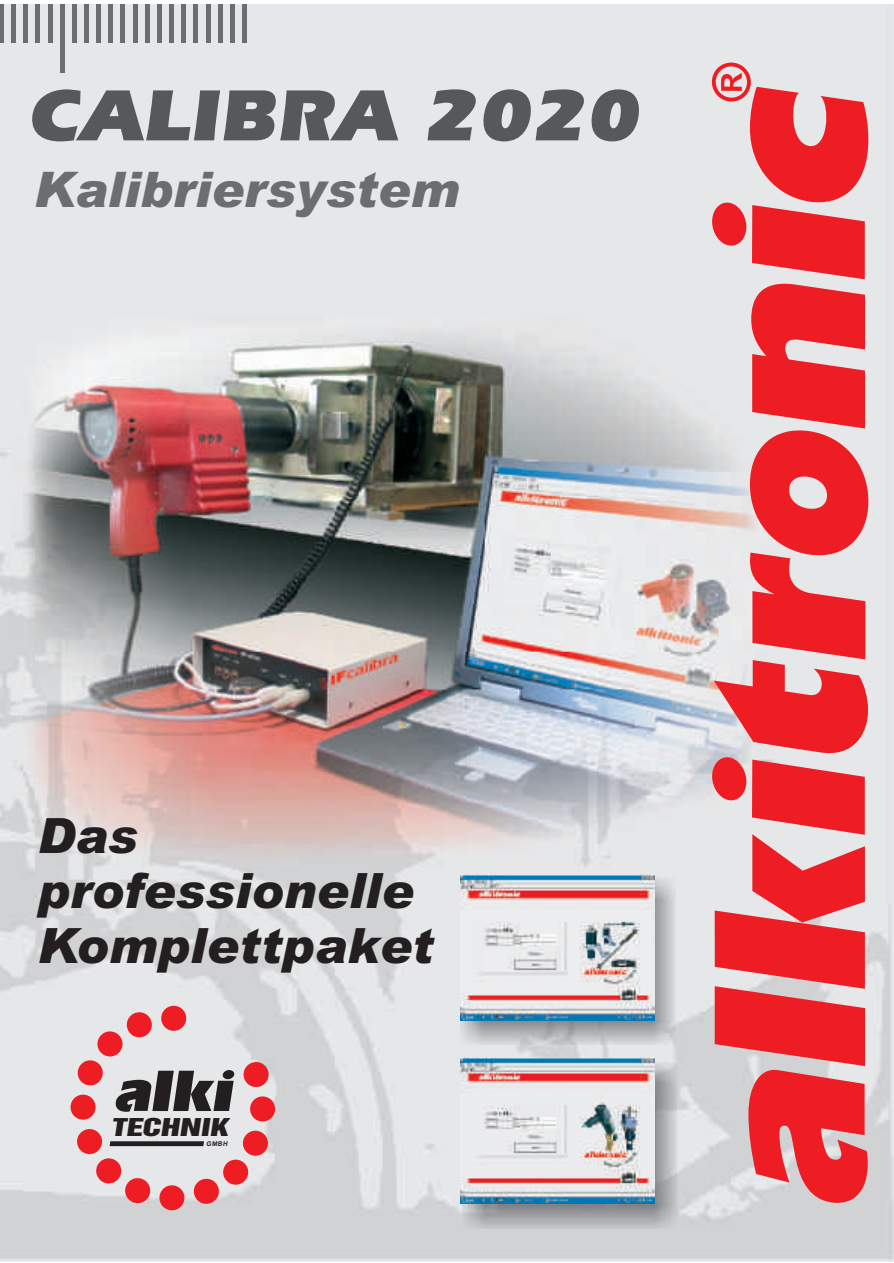
<style>
.page{position:relative;width:894px;height:1263px;background:#fff}
.page>*{position:absolute;margin:0;border:0;box-sizing:border-box;transform-origin:0 0}
.t1{font:900 74.85px "Erie";color:#57585a}
.t2{font:italic 900 49.2px "Arial";color:#6c6d70}
.t3{font:italic 900 48.75px/54.9px "Arial";color:#231f20}
.t4{font:italic 22.5px "Switzerland Inserat";color:#231f20;scale:1.53 1}
.t5{font:italic 700 6.6px "Arial";color:#231f20}
</style>
<div class="page">
<img style="left:0;top:4px;width:894px;height:1258px">
<hr style="left:0;top:4px;width:4px;height:39px;background:#6c6d70">
<div style="left:11px;top:4px;width:5px;height:39px;background:#6c6d70"></div>
<div style="left:23px;top:4px;width:5px;height:39px;background:#6c6d70"></div>
<div style="left:35px;top:4px;width:5px;height:39px;background:#6c6d70"></div>
<hr style="left:48px;top:4px;width:4px;height:39px;background:#6c6d70">
<div style="left:60px;top:4px;width:5px;height:68px;background:#6c6d70"></div>
<div style="left:72px;top:4px;width:5px;height:39px;background:#6c6d70"></div>
<div style="left:84px;top:4px;width:5px;height:39px;background:#6c6d70"></div>
<div style="left:96px;top:4px;width:5px;height:39px;background:#6c6d70"></div>
<div style="left:108px;top:4px;width:5px;height:39px;background:#6c6d70"></div>
<hr style="left:121px;top:4px;width:4px;height:39px;background:#6c6d70">
<div style="left:133px;top:4px;width:5px;height:39px;background:#6c6d70"></div>
<div style="left:145px;top:4px;width:5px;height:39px;background:#6c6d70"></div>
<div style="left:157px;top:4px;width:5px;height:39px;background:#6c6d70"></div>
<div style="left:169px;top:4px;width:5px;height:39px;background:#6c6d70"></div>
<div style="left:181px;top:4px;width:5px;height:39px;background:#6c6d70"></div>
<hr style="left:194px;top:4px;width:4px;height:39px;background:#6c6d70">
<div style="left:206px;top:4px;width:5px;height:39px;background:#6c6d70"></div>
<div style="left:218px;top:4px;width:5px;height:39px;background:#6c6d70"></div>
<div style="left:230px;top:4px;width:5px;height:39px;background:#6c6d70"></div>
<div style="left:242px;top:4px;width:5px;height:39px;background:#6c6d70"></div>
<svg style="left:712px;top:62px;width:156px;height:1143px;background:#e87176"></svg>
<svg style="left:242px;top:1060px;width:28px;height:29px"></svg>
<svg style="left:249px;top:1095px;width:27px;height:28px"></svg>
<svg style="left:241px;top:1129px;width:29px;height:28px"></svg>
<div style="left:223px;top:1160px;width:25px;height:25px;background:#ee1d23;border-radius:50%"></div>
<svg style="left:192px;top:1177px;width:29px;height:29px"></svg>
<svg style="left:158px;top:1184px;width:28px;height:28px"></svg>
<svg style="left:123px;top:1176px;width:29px;height:29px"></svg>
<div style="left:96px;top:1158px;width:25px;height:25px;background:#ee1d23;border-radius:50%"></div>
<svg style="left:75px;top:1127px;width:29px;height:29px"></svg>
<svg style="left:69px;top:1093px;width:28px;height:28px"></svg>
<svg style="left:76px;top:1059px;width:28px;height:28px"></svg>
<div style="left:97px;top:1031px;width:26px;height:26px;background:#ee1d23;border-radius:50%"></div>
<svg style="left:125px;top:1011px;width:29px;height:28px"></svg>
<svg style="left:160px;top:1005px;width:27px;height:27px"></svg>
<img style="left:461px;top:877px;width:216px;height:168px">
<img style="left:462px;top:1061px;width:216px;height:167px">
<img style="left:461px;top:874px;width:194px;height:146px">
<img style="left:461px;top:1058px;width:194px;height:145px">
<svg style="left:115px;top:1070px;width:120px;height:42px;background:#706e6f"></svg>
<svg style="left:110px;top:1141px;width:94px;height:5px"></svg>
<h1 class="t1" style="left:27px;top:83px;width:619px">CALIBRA 2020</h1>
<p class="t2" style="left:34px;top:171px;width:427px">Kalibriersystem</p>
<p class="t3" style="left:37px;top:813px;width:398px">Das professionelle<br>Komplettpaket</p>
<p class="t4" style="left:111px;top:1118px;width:81px">TECHNIK</p>
<p class="t5" style="left:206px;top:1141px;width:24px">GMBH</p>
</div>
